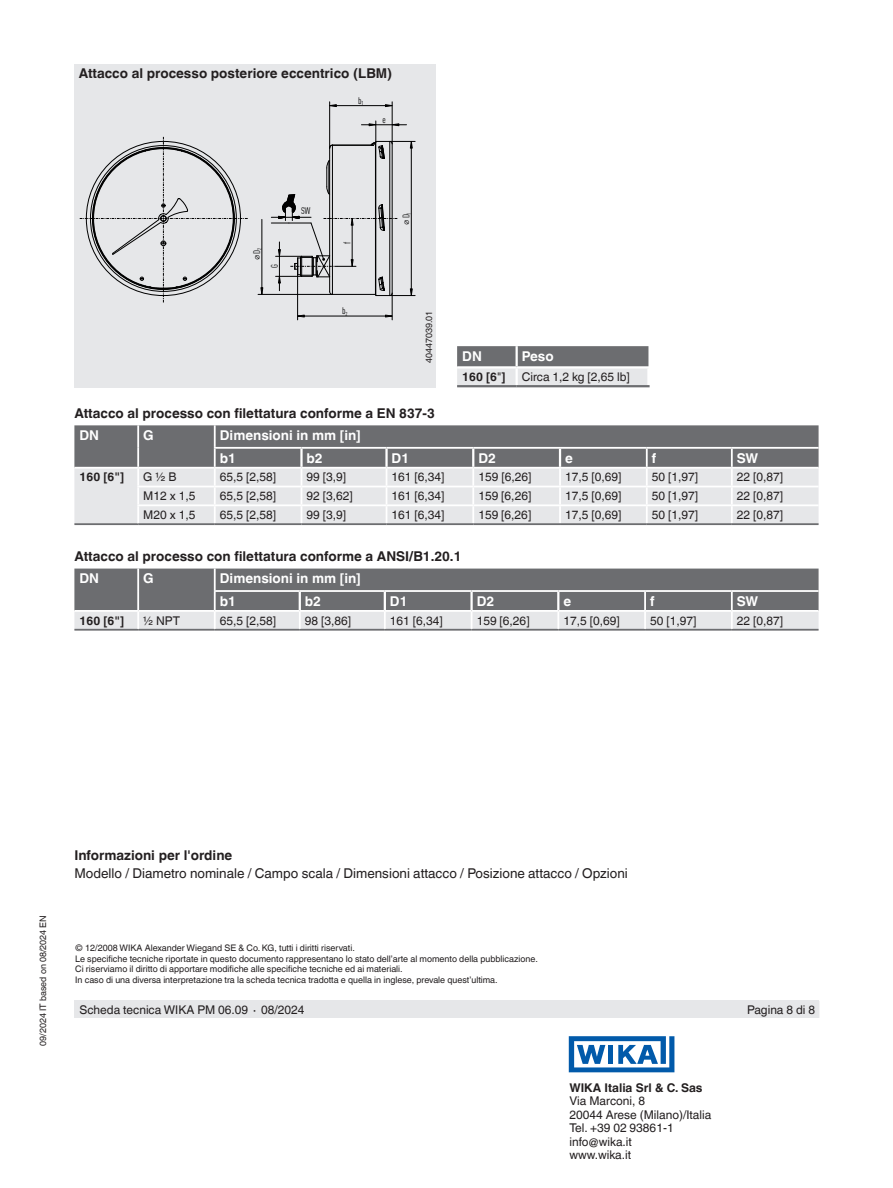
<style>
.page{position:relative;width:893px;height:1188px;background:#fff}
.page>*{position:absolute;margin:0;border:0;box-sizing:border-box;transform-origin:0 0}
.t1{font:700 13.5px "Helvetica World";color:#231f20}
.t2{font:13.5px "Helvetica World";color:#231f20}
.t3{font:700 13.5px/22.5px "Helvetica World";color:#fff}
.t4{font:12px/13.5px "Helvetica World";color:#231f20}
.t5{font:700 12px "Helvetica World";color:#231f20}
.t6{font:9.45px "DIN Cond";color:#000}
.t7{font:9px/10.5px "Helvetica World";color:#231f20}
.s1{font-weight:400}
</style>
<div class="page">
<div style="left:74px;top:1000px;width:745px;height:18px;background:#e6e7e9"></div>
<svg style="left:569px;top:1036px;width:105px;height:36px"></svg>
<div style="left:74px;top:64px;width:362px;height:323px;background:#e6e7e9"></div>
<svg style="left:330px;top:104px;width:7px;height:3px"></svg>
<svg style="left:385px;top:104px;width:7px;height:3px"></svg>
<svg style="left:260px;top:287px;width:4px;height:7px"></svg>
<hr style="left:262px;top:219px;width:1px;height:69px;background:#000">
<hr style="left:258px;top:294px;width:74px;height:1px;background:#000">
<hr style="left:329px;top:102px;width:1px;height:46px;background:#000">
<hr style="left:392px;top:102px;width:1px;height:42px;background:#000">
<hr style="left:336px;top:105px;width:49px;height:1px;background:#000">
<svg style="left:80px;top:137px;width:168px;height:165px"></svg>
<svg style="left:271px;top:121px;width:144px;height:199px"></svg>
<hr style="left:74px;top:523px;width:64px;height:2px;background:#6c6d70">
<svg style="left:74px;top:425px;width:745px;height:99px;background:#b6b6b9"></svg>
<hr style="left:214px;top:425px;width:2px;height:22px;background:#fff">
<hr style="left:214px;top:447px;width:87px;height:2px;background:#fff">
<hr style="left:301px;top:447px;width:86px;height:2px;background:#fff">
<hr style="left:387px;top:447px;width:86px;height:2px;background:#fff">
<hr style="left:473px;top:447px;width:87px;height:2px;background:#fff">
<hr style="left:560px;top:447px;width:87px;height:2px;background:#fff">
<hr style="left:647px;top:447px;width:85px;height:2px;background:#fff">
<hr style="left:732px;top:447px;width:87px;height:2px;background:#fff">
<hr style="left:138px;top:523px;width:77px;height:2px;background:#6c6d70">
<hr style="left:215px;top:523px;width:86px;height:2px;background:#6c6d70">
<hr style="left:301px;top:523px;width:86px;height:2px;background:#6c6d70">
<hr style="left:387px;top:523px;width:86px;height:2px;background:#6c6d70">
<hr style="left:473px;top:523px;width:87px;height:2px;background:#6c6d70">
<hr style="left:560px;top:523px;width:87px;height:2px;background:#6c6d70">
<hr style="left:647px;top:523px;width:85px;height:2px;background:#6c6d70">
<hr style="left:732px;top:523px;width:87px;height:2px;background:#6c6d70">
<hr style="left:74px;top:629px;width:64px;height:2px;background:#6c6d70">
<hr style="left:138px;top:629px;width:77px;height:2px;background:#6c6d70">
<hr style="left:215px;top:629px;width:85px;height:2px;background:#6c6d70">
<hr style="left:300px;top:629px;width:85px;height:2px;background:#6c6d70">
<hr style="left:385px;top:629px;width:87px;height:2px;background:#6c6d70">
<hr style="left:472px;top:629px;width:86px;height:2px;background:#6c6d70">
<hr style="left:558px;top:629px;width:87px;height:2px;background:#6c6d70">
<hr style="left:645px;top:629px;width:87px;height:2px;background:#6c6d70">
<hr style="left:732px;top:629px;width:87px;height:2px;background:#6c6d70">
<svg style="left:74px;top:569px;width:745px;height:61px;background:#949598"></svg>
<hr style="left:214px;top:590px;width:86px;height:2px;background:#fff">
<hr style="left:300px;top:590px;width:85px;height:2px;background:#fff">
<hr style="left:385px;top:590px;width:87px;height:2px;background:#fff">
<hr style="left:472px;top:590px;width:86px;height:2px;background:#fff">
<hr style="left:558px;top:590px;width:87px;height:2px;background:#fff">
<hr style="left:645px;top:590px;width:87px;height:2px;background:#fff">
<hr style="left:732px;top:590px;width:87px;height:2px;background:#fff">
<svg style="left:457px;top:346px;width:191px;height:39px;background:#a2a3a6"></svg>
<hr style="left:457px;top:366px;width:60px;height:3px;background:#fff">
<hr style="left:517px;top:366px;width:133px;height:3px;background:#fff">
<hr style="left:515px;top:369px;width:3px;height:16px;background:#fff">
<hr style="left:647px;top:369px;width:3px;height:16px;background:#fff">
<hr style="left:515px;top:346px;width:3px;height:20px;background:#fff">
<hr style="left:457px;top:385px;width:60px;height:2px;background:#6c6d70">
<hr style="left:517px;top:385px;width:133px;height:2px;background:#6c6d70">
<p class="t1" style="left:79px;top:65px;width:315px">Attacco al processo posteriore eccentrico (LBM)</p>
<p class="t6" style="left:358px;top:95px;width:7px">b<sub>1</sub></p>
<p class="t6" style="left:382px;top:114px;width:5px">e</p>
<p class="t6" style="left:251px;top:260px;width:14px;rotate:-90deg">⌀D<sub>2</sub></p>
<p class="t6" style="left:269px;top:268px;width:5px;rotate:-90deg">G</p>
<p class="t6" style="left:301px;top:205px;width:11px">SW</p>
<p class="t6" style="left:342px;top:244px;width:4px;rotate:-90deg">f</p>
<p class="t6" style="left:342px;top:306px;width:7px">b<sub>2</sub></p>
<p class="t6" style="left:401px;top:225px;width:14px;rotate:-90deg">⌀D<sub>1</sub></p>
<p class="t7" style="left:424px;top:363px;width:54px;rotate:-90deg">40447039.01</p>
<p class="t3" style="left:462px;top:345px;width:21px">DN</p>
<p class="t3" style="left:522px;top:345px;width:33px">Peso</p>
<p class="t5" style="left:462px;top:370px;width:45px">160 [6<span class="s1">"</span>]</p>
<p class="t4" style="left:522px;top:370px;width:110px">Circa 1,2 kg [2,65 lb]</p>
<p class="t1" style="left:74px;top:405px;width:362px">Attacco al processo con filettatura conforme a EN 837-3</p>
<p class="t3" style="left:80px;top:424px;width:21px">DN</p>
<p class="t3" style="left:143px;top:424px;width:12px">G</p>
<p class="t3" style="left:220px;top:424px;width:142px">Dimensioni in mm [in] b1</p>
<p class="t3" style="left:307px;top:447px;width:18px">b2</p>
<p class="t3" style="left:392px;top:447px;width:19px">D1</p>
<p class="t3" style="left:478px;top:447px;width:19px">D2</p>
<p class="t3" style="left:565px;top:447px;width:9px">e</p>
<p class="t3" style="left:652px;top:447px;width:6px">f</p>
<p class="t3" style="left:737px;top:447px;width:23px">SW</p>
<p class="t5" style="left:80px;top:470px;width:46px">160 [6"]</p>
<p class="t4" style="left:143px;top:471px;width:35px">G ½ B</p>
<p class="t4" style="left:220px;top:471px;width:58px">65,5 [2,58]</p>
<p class="t4" style="left:307px;top:471px;width:41px">99 [3,9]</p>
<p class="t4" style="left:392px;top:471px;width:54px">161 [6,34]</p>
<p class="t4" style="left:478px;top:471px;width:54px">159 [6,26]</p>
<p class="t4" style="left:565px;top:471px;width:58px">17,5 [0,69]</p>
<p class="t4" style="left:652px;top:471px;width:48px">50 [1,97]</p>
<p class="t4" style="left:737px;top:471px;width:48px">22 [0,87]</p>
<p class="t4" style="left:143px;top:489px;width:54px">M12 x 1,5</p>
<p class="t4" style="left:220px;top:489px;width:58px">65,5 [2,58]</p>
<p class="t4" style="left:307px;top:489px;width:48px">92 [3,62]</p>
<p class="t4" style="left:392px;top:489px;width:54px">161 [6,34]</p>
<p class="t4" style="left:478px;top:489px;width:54px">159 [6,26]</p>
<p class="t4" style="left:565px;top:489px;width:58px">17,5 [0,69]</p>
<p class="t4" style="left:652px;top:489px;width:48px">50 [1,97]</p>
<p class="t4" style="left:737px;top:489px;width:48px">22 [0,87]</p>
<p class="t4" style="left:143px;top:508px;width:54px">M20 x 1,5</p>
<p class="t4" style="left:220px;top:508px;width:58px">65,5 [2,58]</p>
<p class="t4" style="left:307px;top:508px;width:41px">99 [3,9]</p>
<p class="t4" style="left:392px;top:508px;width:54px">161 [6,34]</p>
<p class="t4" style="left:478px;top:508px;width:54px">159 [6,26]</p>
<p class="t4" style="left:565px;top:508px;width:58px">17,5 [0,69]</p>
<p class="t4" style="left:652px;top:508px;width:48px">50 [1,97]</p>
<p class="t4" style="left:737px;top:508px;width:48px">22 [0,87]</p>
<p class="t1" style="left:74px;top:549px;width:389px">Attacco al processo con filettatura conforme a ANSI/B1.20.1</p>
<p class="t3" style="left:80px;top:567px;width:21px">DN</p>
<p class="t3" style="left:143px;top:567px;width:12px">G</p>
<p class="t3" style="left:220px;top:567px;width:142px">Dimensioni in mm [in] b1</p>
<p class="t3" style="left:305px;top:590px;width:18px">b2</p>
<p class="t3" style="left:390px;top:590px;width:19px">D1</p>
<p class="t3" style="left:477px;top:590px;width:19px">D2</p>
<p class="t3" style="left:563px;top:590px;width:9px">e</p>
<p class="t3" style="left:650px;top:590px;width:6px">f</p>
<p class="t3" style="left:737px;top:590px;width:23px">SW</p>
<p class="t5" style="left:80px;top:613px;width:46px">160 [6"]</p>
<p class="t4" style="left:143px;top:614px;width:38px">½ NPT</p>
<p class="t4" style="left:220px;top:614px;width:58px">65,5 [2,58]</p>
<p class="t4" style="left:305px;top:614px;width:48px">98 [3,86]</p>
<p class="t4" style="left:390px;top:614px;width:54px">161 [6,34]</p>
<p class="t4" style="left:477px;top:614px;width:54px">159 [6,26]</p>
<p class="t4" style="left:563px;top:614px;width:58px">17,5 [0,69]</p>
<p class="t4" style="left:650px;top:614px;width:48px">50 [1,97]</p>
<p class="t4" style="left:737px;top:614px;width:48px">22 [0,87]</p>
<p class="t7" style="left:38px;top:1046px;width:132px;rotate:-90deg">09/2024 IT based on 08/2024 EN</p>
<p class="t1" style="left:74px;top:848px;width:159px">Informazioni per l'ordine</p>
<p class="t2" style="left:74px;top:866px;width:555px">Modello / Diametro nominale / Campo scala / Dimensioni attacco / Posizione attacco / Opzioni</p>
<p class="t7" style="left:75px;top:943px;width:464px">© 12/2008 WIKA Alexander Wiegand SE &amp; Co. KG, tutti i diritti riservati.<br>Le specifiche tecniche riportate in questo documento rappresentano lo stato dell’arte al momento della pubblicazione.<br>Ci riserviamo il diritto di apportare modifiche alle specifiche tecniche ed ai materiali.<br>In caso di una diversa interpretazione tra la scheda tecnica tradotta e quella in inglese, prevale quest’ultima.</p>
<p class="t4" style="left:80px;top:1003px;width:226px">Scheda tecnica WIKA PM 06.09 ∙ 08/2024</p>
<p class="t4" style="left:747px;top:1003px;width:70px">Pagina 8 di 8</p>
<p class="t5" style="left:569px;top:1080px;width:135px">WIKA Italia Srl &amp; C. Sas</p>
<p class="t4" style="left:569px;top:1094px;width:143px">Via Marconi, 8<br>20044 Arese (Milano)/Italia<br>Tel. +39 02 93861-1 info@wika.it<br>www.wika.it</p>
</div>
